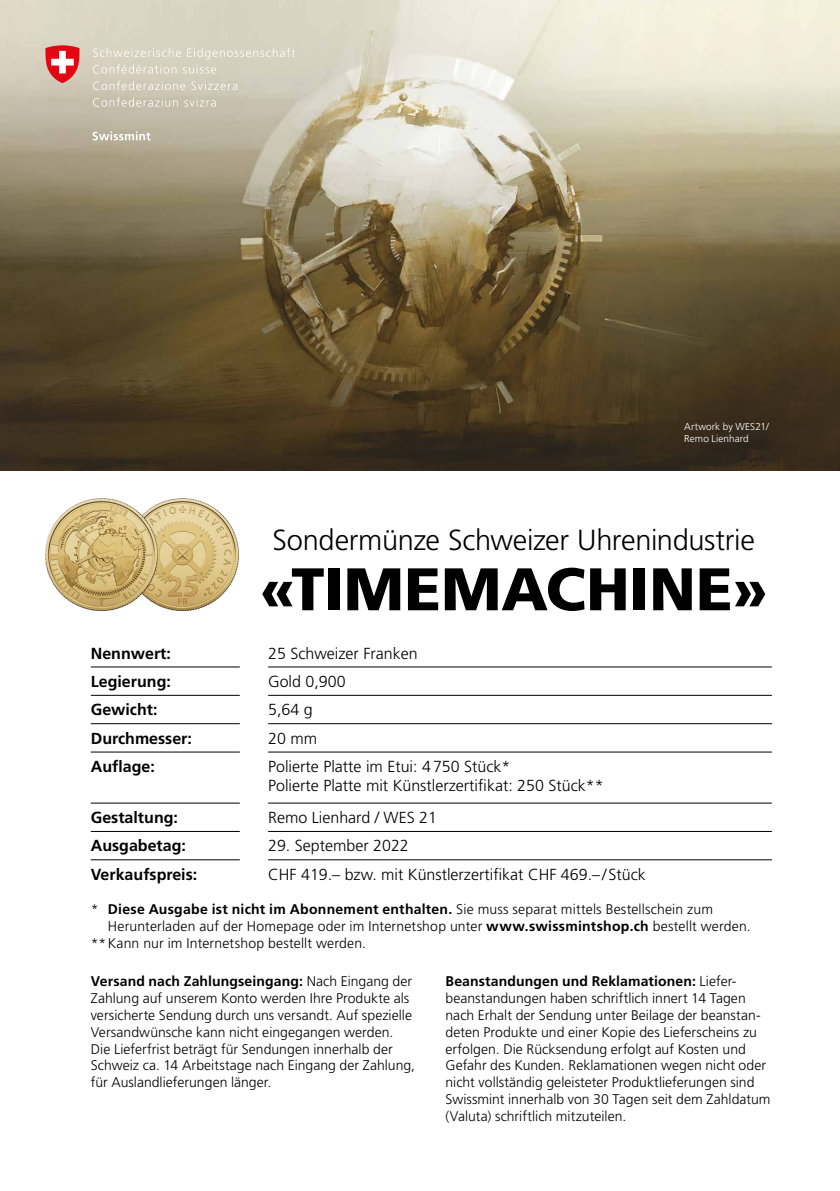
<style>
.page{position:relative;width:840px;height:1191px;background:#fff}
.page>*{position:absolute;margin:0;border:0;box-sizing:border-box;transform-origin:0 0}
.t1{font:900 60px "Frutiger LT Pro";color:#000}
.t2{font:300 29px "Frutiger LT Pro";letter-spacing:-.01em;color:#000}
.t3{font:300 16px/19.2px "Frutiger LT Std";color:#000}
.t4{font:700 16px "Frutiger LT Pro";color:#000}
.t5{font:300 14px/16.8px "Frutiger LT Std";color:#000}
.t6{font:700 14px "Frutiger LT Std";letter-spacing:.02em;color:#000}
.t7{font:300 10px/12px "Frutiger LT Pro";letter-spacing:.01em;color:#fff}
.s1{font-weight:300}
.s2{font-weight:700}
</style>
<div class="page">
<img style="left:0;top:0;width:839px;height:470px">
<svg style="left:93px;top:48px;width:88px;height:9px"></svg>
<svg style="left:187px;top:48px;width:108px;height:11px"></svg>
<svg style="left:93px;top:64px;width:83px;height:10px"></svg>
<svg style="left:183px;top:65px;width:33px;height:9px"></svg>
<svg style="left:93px;top:81px;width:92px;height:9px"></svg>
<svg style="left:191px;top:81px;width:46px;height:9px"></svg>
<svg style="left:93px;top:97px;width:85px;height:10px"></svg>
<svg style="left:184px;top:98px;width:32px;height:9px"></svg>
<svg style="left:45px;top:45px;width:35px;height:38px"></svg>
<svg style="left:92px;top:131px;width:58px;height:9px"></svg>
<img style="left:157px;top:498px;width:81px;height:112px">
<img style="left:45px;top:498px;width:112px;height:112px">
<hr style="left:91px;top:666px;width:149px;height:1px;background:#000">
<hr style="left:268px;top:666px;width:503px;height:1px;background:#000">
<hr style="left:91px;top:695px;width:149px;height:1px;background:#000">
<hr style="left:268px;top:695px;width:503px;height:1px;background:#000">
<hr style="left:91px;top:723px;width:149px;height:1px;background:#000">
<hr style="left:268px;top:723px;width:503px;height:1px;background:#000">
<hr style="left:91px;top:751px;width:149px;height:1px;background:#000">
<hr style="left:268px;top:751px;width:503px;height:1px;background:#000">
<hr style="left:91px;top:802px;width:149px;height:1px;background:#000">
<hr style="left:268px;top:802px;width:503px;height:1px;background:#000">
<hr style="left:91px;top:831px;width:149px;height:1px;background:#000">
<hr style="left:268px;top:831px;width:503px;height:1px;background:#000">
<hr style="left:91px;top:859px;width:149px;height:1px;background:#000">
<hr style="left:268px;top:859px;width:503px;height:1px;background:#000">
<p class="t7" style="left:683px;top:420px;width:86px">Artwork by WES21/<br>Remo Lienhard</p>
<h2 class="t2" style="left:272px;top:523px;width:483px">Sondermünze Schweizer Uhrenindustrie</h2>
<h1 class="t1" style="left:259px;top:553px;width:510px">«TIMEMACHINE»</h1>
<p class="t4" style="left:91px;top:643px;width:82px">Nennwert:</p>
<p class="t3" style="left:268px;top:644px;width:151px">25 Schweizer Franken</p>
<p class="t4" style="left:91px;top:672px;width:82px">Legierung:</p>
<p class="t3" style="left:268px;top:672px;width:79px">Gold 0,900</p>
<p class="t4" style="left:91px;top:700px;width:68px">Gewicht:</p>
<p class="t3" style="left:268px;top:700px;width:46px">5,64 g</p>
<p class="t4" style="left:91px;top:728px;width:103px">Durchmesser:</p>
<p class="t3" style="left:268px;top:729px;width:50px">20 mm</p>
<p class="t4" style="left:91px;top:757px;width:66px">Auflage:</p>
<p class="t3" style="left:268px;top:757px;width:337px">Polierte Platte im Etui: 4750 Stück*<br>Polierte Platte mit Künstlerzertifikat: 250 Stück**</p>
<p class="t4" style="left:91px;top:808px;width:89px">Gestaltung:</p>
<p class="t3" style="left:268px;top:808px;width:170px">Remo Lienhard / WES 21</p>
<p class="t4" style="left:91px;top:836px;width:97px">Ausgabetag:</p>
<p class="t3" style="left:268px;top:836px;width:142px">29. September 2022</p>
<p class="t4" style="left:91px;top:865px;width:108px">Verkaufspreis:</p>
<p class="t3" style="left:268px;top:865px;width:379px">CHF 419.– bzw. mit Künstlerzertifikat CHF 469.– /Stück</p>
<p class="t6" style="left:91px;top:901px;width:623px"><span class="s1">*</span> Diese Ausgabe ist nicht im Abonnement enthalten. <span class="s1">Sie muss separat mittels Bestellschein zum</span></p>
<p class="t5" style="left:108px;top:917px;width:644px">Herunterladen auf der Homepage oder im Internetshop unter <span class="s2">www.swissmintshop.ch</span> bestellt werden.</p>
<p class="t5" style="left:91px;top:934px;width:276px">**Kann nur im Internetshop bestellt werden.</p>
<p class="t5" style="left:91px;top:973px;width:325px"><span class="s2">Versand nach Zahlungseingang:</span> Nach Eingang der Zahlung auf unserem Konto werden Ihre Produkte als versicherte Sendung durch uns versandt. Auf spezielle Versandwünsche kann nicht eingegangen werden.<br>Die Lieferfrist beträgt für Sendungen innerhalb der Schweiz ca. 14 Arbeitstage nach Eingang der Zahlung, für Auslandlieferungen länger.</p>
<p class="t5" style="left:445px;top:973px;width:326px"><span class="s2">Beanstandungen und Reklamationen:</span> Liefer&shy;beanstandungen haben schriftlich innert 14 Tagen nach Erhalt der Sendung unter Beilage der beanstan&shy;deten Produkte und einer Kopie des Lieferscheins zu erfolgen. Die Rücksendung erfolgt auf Kosten und Gefahr des Kunden. Reklamationen wegen nicht oder nicht vollständig geleisteter Produktlieferungen sind Swissmint innerhalb von 30 Tagen seit dem Zahldatum (Valuta) schriftlich mitzuteilen.</p>
</div>
